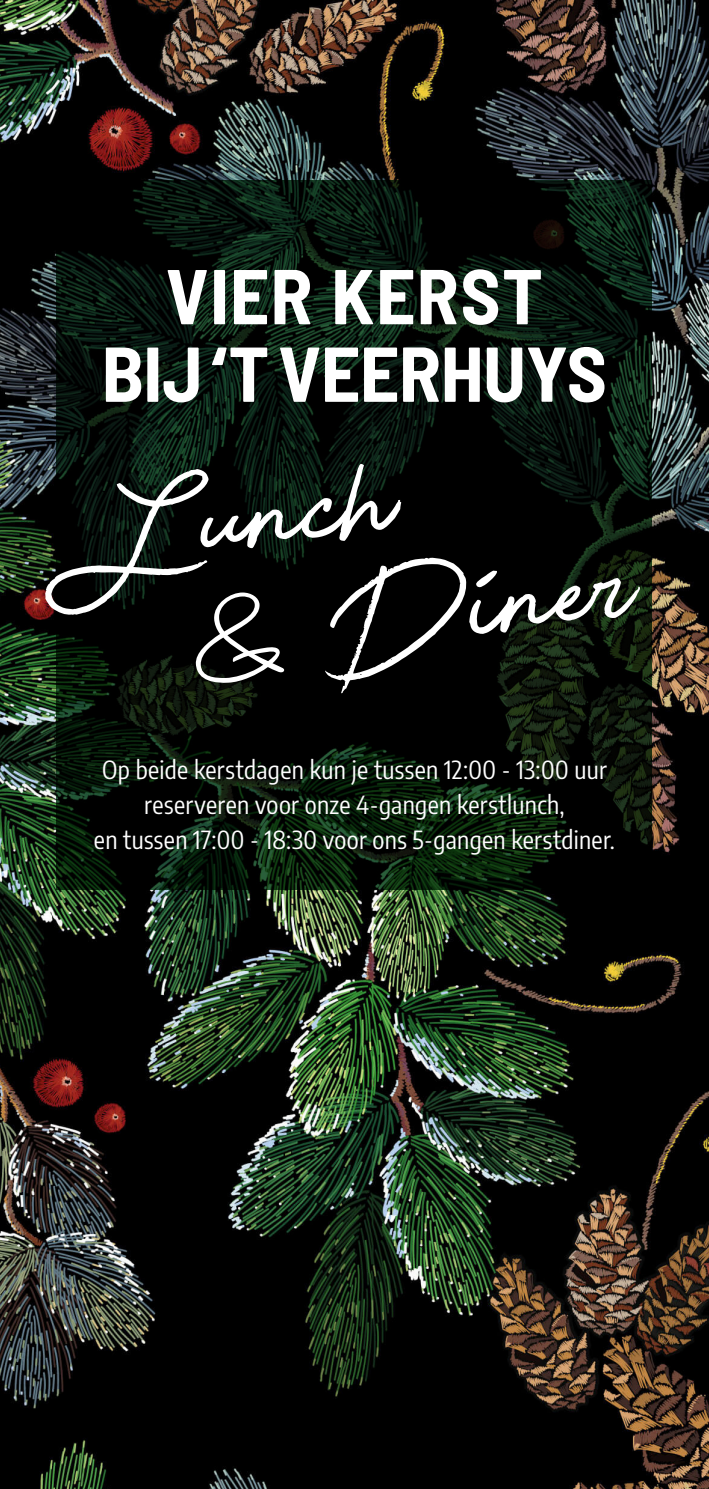
<style>
.page{position:relative;width:709px;height:1489px;background:#fff}
.page>*{position:absolute;margin:0;border:0;box-sizing:border-box;transform-origin:0 0}
.t1{font:172.25px "Beauty";color:#fff}
.Gerecht_titel{font:700 semi-condensed 77.5px "Barlow";color:#fff}
.Gerecht_titel-2{font:25px/35px "Encode Sans Condensed";letter-spacing:.015em;color:#fff;text-align:center}
.s1{font-family:"Halo Handletter";font-size:145.25px}
</style>
<div class="page">
<img style="left:0;top:0;width:709px;height:1488px">
<svg style="left:57px;top:180px;width:595px;height:709px;background:#050f08"></svg>
<p class="Gerecht_titel" style="left:166px;top:248px;width:378px">VIER KERST</p>
<p class="Gerecht_titel" style="left:102px;top:326px;width:506px">BIJ ‘T VEERHUYS</p>
<p class="t1" style="left:91px;top:462px;width:304px;rotate:-5deg">Lunch</p>
<p class="t1" style="left:187px;top:560px;width:447px;rotate:-5deg"><span class="s1">&amp;</span> Diner</p>
<p class="Gerecht_titel-2" style="left:102px;top:750px;width:506px">Op beide kerstdagen kun je tussen 12:00 - 13:00 uur reserveren voor onze 4-gangen kerstlunch,</p>
<p class="Gerecht_titel-2" style="left:94px;top:820px;width:522px">en tussen 17:00 - 18:30 voor ons 5-gangen kerstdiner.</p>
</div>
